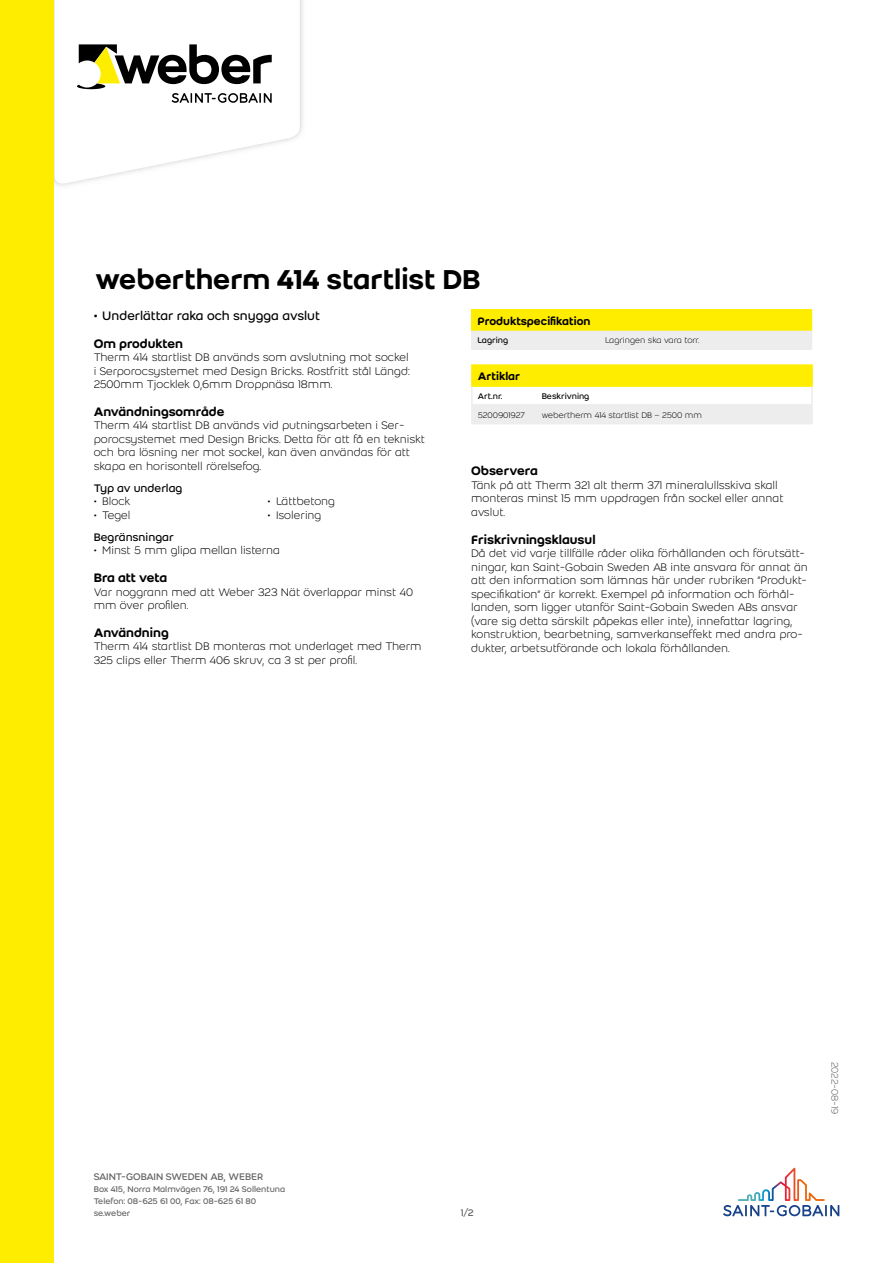
<style>
.page{position:relative;width:893px;height:1263px;background:#fff}
.page>*{position:absolute;margin:0;border:0;box-sizing:border-box;transform-origin:0 0}
.t1{font:500 30px "Weber";color:#000}
.t2{font:500 13.5px "Weber";color:#000}
.t3{font:13.5px "Weber";color:#000}
.t4{font:500 13.5px "Weber";letter-spacing:-.02em;color:#000}
.t5{font:300 12px/13.5px "Weber";color:#000}
.t6{font:500 12px "Weber";color:#000}
.t7{font:12px "Weber";color:#000}
.t8{font:10.5px "Weber";letter-spacing:-.01em;color:#646363}
.t9{font:300 10.5px "Weber";letter-spacing:-.01em;color:#646363}
.t10{font:9px/12px "Weber";letter-spacing:-.005em;color:#646363}
.t11{font:300 9px "Weber";color:#000}
.t12{font:9px "Weber";color:#000}
</style>
<div class="page">
<svg style="left:55px;top:0;width:245px;height:186px"></svg>
<svg style="left:77px;top:44px;width:195px;height:59px"></svg>
<div style="left:0;top:0;width:54px;height:1263px;background:#ffed00"></div>
<svg style="left:723px;top:1168px;width:116px;height:48px"></svg>
<hr style="left:471px;top:349px;width:128px;height:1px;background:#ededed">
<svg style="left:471px;top:310px;width:341px;height:39px;background:#f6ed6f"></svg>
<hr style="left:599px;top:349px;width:213px;height:1px;background:#ededed">
<hr style="left:471px;top:364px;width:65px;height:2px;background:#ffed00">
<hr style="left:536px;top:364px;width:277px;height:2px;background:#ffed00">
<svg style="left:471px;top:365px;width:342px;height:58px"></svg>
<hr style="left:471px;top:423px;width:65px;height:1px;background:#ededed">
<hr style="left:536px;top:423px;width:277px;height:1px;background:#ededed">
<h1 class="t1" style="left:95px;top:257px;width:387px">webertherm 414 startlist DB</h1>
<p class="t3" style="left:94px;top:306px;width:228px">• Underlättar raka och snygga avslut</p>
<p class="t2" style="left:94px;top:333px;width:91px">Om produkten</p>
<p class="t5" style="left:94px;top:350px;width:317px;text-align:justify">Therm 414 startlist DB används som avslutning mot sockel i Serporocsystemet med Design Bricks. Rostfritt stål Längd:<br>2500mm Tjocklek 0,6mm Droppnäsa 18mm.</p>
<p class="t2" style="left:94px;top:402px;width:132px">Användningsområde</p>
<p class="t5" style="left:94px;top:418px;width:333px">Therm 414 startlist DB används vid putningsarbeten i Ser&shy;porocsystemet med Design Bricks. Detta för att få en tekniskt och bra lösning ner mot sockel, kan även användas för att skapa en horisontell rörelsefog.</p>
<p class="t7" style="left:94px;top:480px;width:90px">Typ av underlag</p>
<p class="t5" style="left:94px;top:494px;width:38px">• Block</p>
<p class="t5" style="left:94px;top:508px;width:38px">• Tegel</p>
<p class="t5" style="left:268px;top:494px;width:69px">• Lättbetong</p>
<p class="t5" style="left:268px;top:508px;width:55px">• Isolering</p>
<p class="t7" style="left:94px;top:529px;width:82px">Begränsningar</p>
<p class="t5" style="left:94px;top:543px;width:188px">• Minst 5 mm glipa mellan listerna</p>
<p class="t4" style="left:94px;top:568px;width:75px">Bra att veta</p>
<p class="t5" style="left:94px;top:585px;width:321px">Var noggrann med att Weber 323 Nät överlappar minst 40 mm över profilen.</p>
<p class="t2" style="left:94px;top:623px;width:77px">Användning</p>
<p class="t5" style="left:94px;top:639px;width:329px">Therm 414 startlist DB monteras mot underlaget med Therm<br>325 clips eller Therm 406 skruv, ca 3 st per profil.</p>
<p class="t6" style="left:477px;top:312px;width:114px">Produktspecifikation</p>
<p class="t12" style="left:477px;top:334px;width:32px">Lagring</p>
<p class="t11" style="left:605px;top:334px;width:96px">Lagringen ska vara torr.</p>
<p class="t6" style="left:478px;top:367px;width:44px">Artiklar</p>
<p class="t12" style="left:478px;top:390px;width:26px">Art.nr.</p>
<p class="t12" style="left:542px;top:390px;width:49px">Beskrivning</p>
<p class="t11" style="left:478px;top:409px;width:48px">5200901927</p>
<p class="t11" style="left:542px;top:409px;width:162px">webertherm 414 startlist DB – 2500 mm</p>
<p class="t2" style="left:471px;top:461px;width:68px">Observera</p>
<p class="t5" style="left:471px;top:478px;width:314px">Tänk på att Therm 321 alt therm 371 mineralullsskiva skall monteras minst 15 mm uppdragen från sockel eller annat avslut.</p>
<p class="t2" style="left:471px;top:529px;width:126px">Friskrivningsklausul</p>
<p class="t5" style="left:471px;top:546px;width:338px">Då det vid varje tillfälle råder olika förhållanden och förutsätt&shy;ningar, kan Saint-Gobain Sweden AB inte ansvara för annat än att den information som lämnas här under rubriken ”Produkt&shy;specifikation” är korrekt. Exempel på information och förhål&shy;landen, som ligger utanför Saint-Gobain Sweden ABs ansvar (vare sig detta särskilt påpekas eller inte), innefattar lagring, konstruktion, bearbetning, samverkanseffekt med andra pro&shy;dukter, arbetsutförande och lokala förhållanden.</p>
<p class="t8" style="left:94px;top:1169px;width:171px">SAINT-GOBAIN SWEDEN AB, WEBER</p>
<p class="t10" style="left:94px;top:1183px;width:193px">Box 415, Norra Malmvägen 76, 191 24 Sollentuna<br>Telefon: 08-625 61 00, Fax: 08-625 61 80 se.weber</p>
<p class="t8" style="left:461px;top:1205px;width:14px">1/2</p>
<p class="t9" style="left:842px;top:1062px;width:54px;rotate:90deg">2022-08-19</p>
</div>
